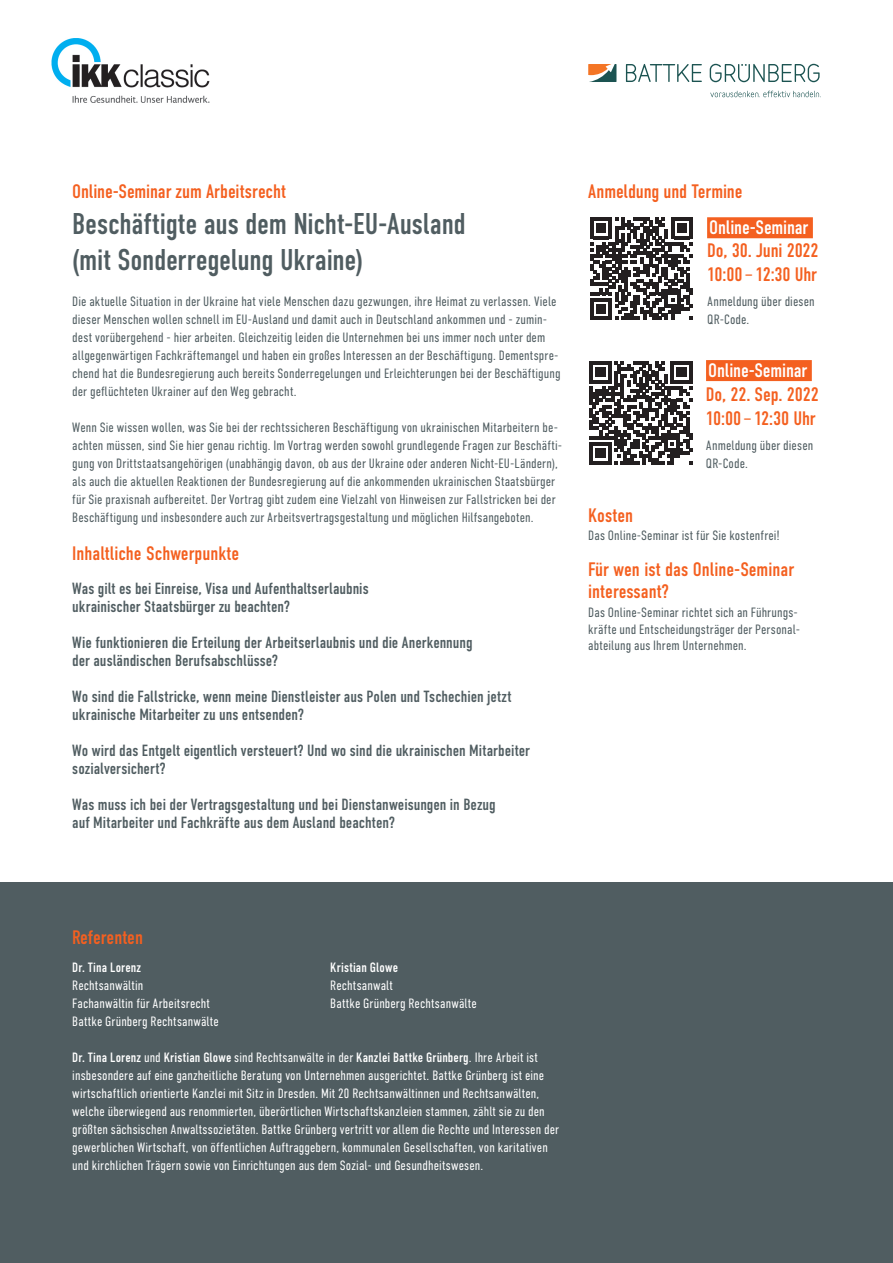
<style>
.page{position:relative;width:893px;height:1263px;background:#fff}
.page>*{position:absolute;margin:0;border:0;box-sizing:border-box;transform-origin:0 0}
.t1{font:30px/36px "DIN Condensed";letter-spacing:-.01em;color:#505d61}
.t2{font:19.5px/23.4px "DIN Condensed";color:#f46020}
.t3{font:19.5px "DIN Condensed";letter-spacing:-.01em;color:#fff}
.t4{font:16.2px/18px "DIN Condensed";color:#505d61}
.t5{font:300 13.5px/18px "DIN Condensed";letter-spacing:.005em;color:#505d61}
.t6{font:300 13.5px/18px "DIN Condensed";letter-spacing:.01em;color:#fff}
.t7{font:13.5px "DIN Condensed";letter-spacing:.015em;color:#fff}
.s1{font-weight:400}
</style>
<div class="page">
<img style="left:51px;top:38px;width:159px;height:65px">
<svg style="left:710px;top:91px;width:111px;height:6px"></svg>
<svg style="left:626px;top:64px;width:194px;height:18px"></svg>
<svg style="left:588px;top:64px;width:28px;height:18px"></svg>
<div style="left:0;top:882px;width:893px;height:381px;background:#505d61"></div>
<svg style="left:590px;top:217px;width:103px;height:103px"></svg>
<svg style="left:590px;top:361px;width:102px;height:103px"></svg>
<div style="left:706px;top:360px;width:106px;height:21px;background:#f46020"></div>
<div style="left:707px;top:217px;width:106px;height:21px;background:#f46020"></div>
<h2 class="t2" style="left:72px;top:180px;width:215px">Online-Seminar zum Arbeitsrecht</h2>
<h1 class="t1" style="left:72px;top:206px;width:395px">Beschäftigte aus dem Nicht-EU-Ausland (mit Sonderregelung Ukraine)</h1>
<p class="t5" style="left:72px;top:292px;width:490px">Die aktuelle Situation in der Ukraine hat viele Menschen dazu gezwungen, ihre Heimat zu verlassen. Viele dieser Menschen wollen schnell im EU-Ausland und damit auch in Deutschland ankommen und - zumin&shy;dest vorübergehend - hier arbeiten. Gleichzeitig leiden die Unternehmen bei uns immer noch unter dem allgegenwärtigen Fachkräftemangel und haben ein großes Interessen an der Beschäftigung. Dementspre&shy;chend hat die Bundesregierung auch bereits Sonderregelungen und Erleichterungen bei der Beschäftigung der geflüchteten Ukrainer auf den Weg gebracht.</p>
<p class="t5" style="left:72px;top:418px;width:492px">Wenn Sie wissen wollen, was Sie bei der rechtssicheren Beschäftigung von ukrainischen Mitarbeitern be&shy;achten müssen, sind Sie hier genau richtig. Im Vortrag werden sowohl grundlegende Fragen zur Beschäfti&shy;gung von Drittstaatsangehörigen (unabhängig davon, ob aus der Ukraine oder anderen Nicht-EU-Ländern), als auch die aktuellen Reaktionen der Bundesregierung auf die ankommenden ukrainischen Staatsbürger für Sie praxisnah aufbereitet. Der Vortrag gibt zudem eine Vielzahl von Hinweisen zur Fallstricken bei der Beschäftigung und insbesondere auch zur Arbeitsvertragsgestaltung und möglichen Hilfsangeboten.</p>
<h2 class="t2" style="left:72px;top:542px;width:168px">Inhaltliche Schwerpunkte</h2>
<p class="t4" style="left:72px;top:580px;width:298px">Was gilt es bei Einreise, Visa und Aufenthaltserlaubnis ukrainischer Staatsbürger zu beachten?</p>
<p class="t4" style="left:72px;top:634px;width:402px">Wie funktionieren die Erteilung der Arbeitserlaubnis und die Anerkennung der ausländischen Berufsabschlüsse?</p>
<p class="t4" style="left:72px;top:688px;width:441px">Wo sind die Fallstricke, wenn meine Dienstleister aus Polen und Tschechien jetzt ukrainische Mitarbeiter zu uns entsenden?</p>
<p class="t4" style="left:72px;top:742px;width:459px">Wo wird das Entgelt eigentlich versteuert? Und wo sind die ukrainischen Mitarbeiter sozialversichert?</p>
<p class="t4" style="left:72px;top:796px;width:425px">Was muss ich bei der Vertragsgestaltung und bei Dienstanweisungen in Bezug auf Mitarbeiter und Fachkräfte aus dem Ausland beachten?</p>
<h2 class="t2" style="left:588px;top:180px;width:156px">Anmeldung und Termine</h2>
<h2 class="t3" style="left:709px;top:216px;width:101px">Online-Seminar</h2>
<h2 class="t2" style="left:707px;top:239px;width:113px">Do, 30. Juni 2022<br>10:00–12:30 Uhr</h2>
<p class="t5" style="left:707px;top:292px;width:109px">Anmeldung über diesen<br>QR-Code.</p>
<h2 class="t3" style="left:708px;top:359px;width:101px">Online-Seminar</h2>
<h2 class="t2" style="left:706px;top:383px;width:114px">Do, 22. Sep. 2022<br>10:00–12:30 Uhr</h2>
<p class="t5" style="left:706px;top:436px;width:109px">Anmeldung über diesen<br>QR-Code.</p>
<h2 class="t2" style="left:588px;top:504px;width:46px">Kosten</h2>
<p class="t5" style="left:588px;top:526px;width:193px">Das Online-Seminar ist für Sie kostenfrei!</p>
<h2 class="t2" style="left:588px;top:558px;width:207px;line-height:22.5px">Für wen ist das Online-Seminar interessant?</h2>
<p class="t5" style="left:588px;top:605px;width:212px;line-height:16.2px">Das Online-Seminar richtet sich an Führungs&shy;kräfte und Entscheidungsträger der Personal&shy;abteilung aus Ihrem Unternehmen.</p>
<h2 class="t2" style="left:72px;top:926px;width:72px">Referenten</h2>
<p class="t7" style="left:72px;top:960px;width:70px">Dr. Tina Lorenz</p>
<p class="t6" style="left:72px;top:976px;width:148px">Rechtsanwältin<br>Fachanwältin für Arbeitsrecht<br>Battke Grünberg Rechtsanwälte</p>
<p class="t7" style="left:330px;top:960px;width:69px">Kristian Glowe</p>
<p class="t6" style="left:330px;top:976px;width:148px">Rechtsanwalt<br>Battke Grünberg Rechtsanwälte</p>
<p class="t6" style="left:72px;top:1048px;width:488px"><span class="s1">Dr. Tina Lorenz</span> und <span class="s1">Kristian Glowe</span> sind Rechtsanwälte in der <span class="s1">Kanzlei Battke Grünberg</span>. Ihre Arbeit ist insbesondere auf eine ganzheitliche Beratung von Unternehmen ausgerichtet. Battke Grünberg ist eine wirtschaftlich orientierte Kanzlei mit Sitz in Dresden. Mit 20 Rechtsanwältinnen und Rechtsanwälten, welche überwiegend aus renommierten, überörtlichen Wirtschaftskanzleien stammen, zählt sie zu den größten sächsischen Anwaltssozietäten. Battke Grünberg vertritt vor allem die Rechte und Interessen der gewerblichen Wirtschaft, von öffentlichen Auftraggebern, kommunalen Gesellschaften, von karitativen und kirchlichen Trägern sowie von Einrichtungen aus dem Sozial- und Gesundheitswesen.</p>
</div>
